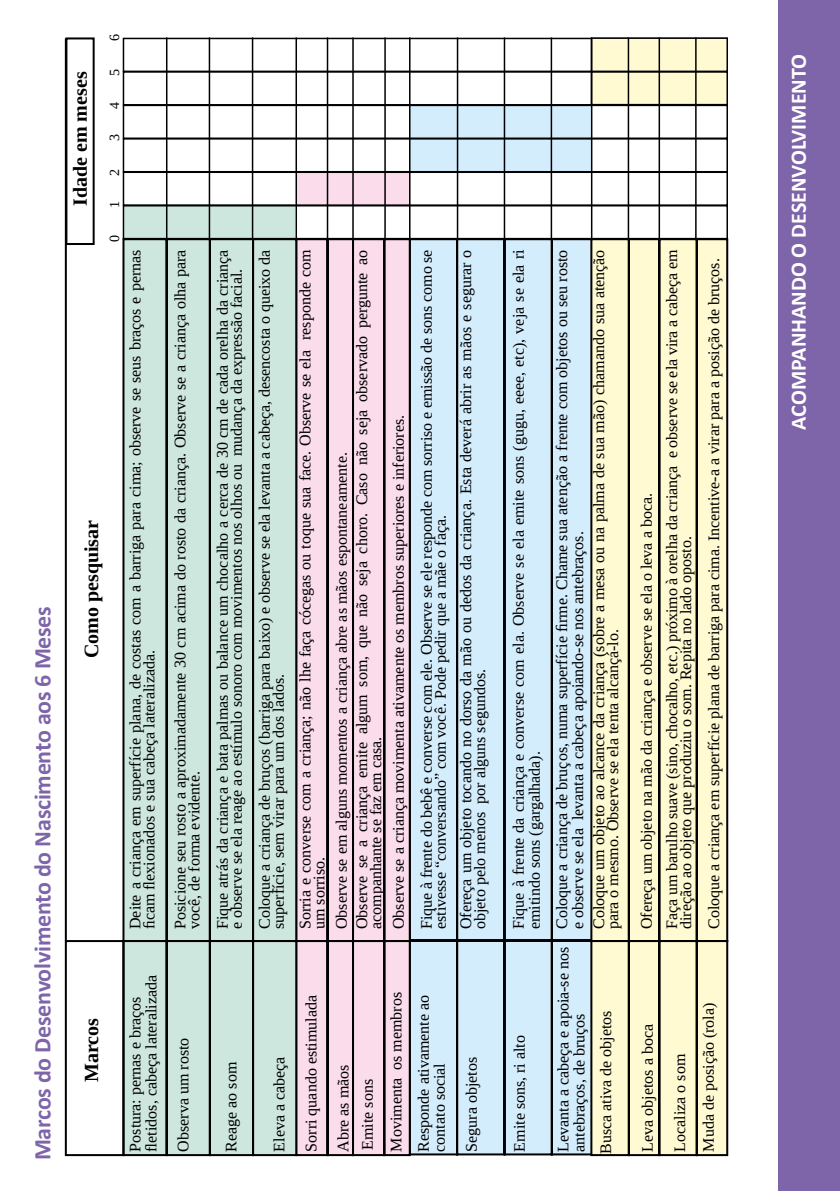
<style>
.page{position:relative;width:840px;height:1191px;background:#fff}
.page>*{position:absolute;margin:0;border:0;box-sizing:border-box;transform-origin:0 0}
.t1{font:700 24px "Calibri";letter-spacing:-.01em;color:#7e65aa}
.t2{font:700 22px "Calibri";color:#fff}
.t3{font:700 20px "Liberation Serif";color:#000}
.t4{font:16px/14px "Liberation Serif";color:#000}
.t5{font:14px "Liberation Serif";color:#000}
</style>
<div class="page">
<div style="left:777px;top:0;width:62px;height:1191px;background:#7e65aa"></div>
<div style="left:409px;top:105px;width:182px;height:67px;background:#d4edfc"></div>
<div style="left:297px;top:171px;width:111px;height:34px;background:#fadceb"></div>
<div style="left:124px;top:205px;width:171px;height:33px;background:#cee7de"></div>
<div style="left:411px;top:239px;width:178px;height:917px;background:#d4edfc"></div>
<svg style="left:589px;top:237px;width:139px;height:920px;background:#e8e4c0"></svg>
<svg style="left:298px;top:239px;width:113px;height:918px;background:#e3c7d5"></svg>
<svg style="left:121px;top:237px;width:177px;height:920px;background:#c0d7cf"></svg>
<div style="left:123px;top:205px;width:604px;height:34px;border:2px solid #000"></div>
<div style="left:123px;top:171px;width:604px;height:35px;border:2px solid #000"></div>
<div style="left:123px;top:138px;width:604px;height:34px;border:2px solid #000"></div>
<div style="left:123px;top:105px;width:604px;height:34px;border:2px solid #000"></div>
<div style="left:123px;top:71px;width:604px;height:35px;border:2px solid #000"></div>
<div style="left:123px;top:38px;width:604px;height:34px;border:2px solid #000"></div>
<div style="left:591px;top:72px;width:135px;height:33px;background:#fffad2"></div>
<div style="left:590px;top:71px;width:137px;height:34px;border:2px solid #000"></div>
<div style="left:591px;top:38px;width:135px;height:33px;background:#fffad2"></div>
<div style="left:590px;top:37px;width:137px;height:35px;border:2px solid #000"></div>
<hr style="left:590px;top:37px;width:2px;height:201px;background:#000">
<hr style="left:550px;top:37px;width:2px;height:201px;background:#000">
<hr style="left:503px;top:37px;width:2px;height:201px;background:#000">
<hr style="left:456px;top:37px;width:2px;height:201px;background:#000">
<hr style="left:409px;top:37px;width:1px;height:201px;background:#000">
<hr style="left:384px;top:37px;width:1px;height:201px;background:#000">
<hr style="left:352px;top:37px;width:1px;height:201px;background:#000">
<hr style="left:326px;top:37px;width:2px;height:201px;background:#000">
<hr style="left:295px;top:37px;width:2px;height:201px;background:#000">
<hr style="left:252px;top:37px;width:1px;height:201px;background:#000">
<hr style="left:208px;top:37px;width:2px;height:201px;background:#000">
<hr style="left:166px;top:37px;width:1px;height:201px;background:#000">
<hr style="left:627px;top:37px;width:1px;height:201px;background:#000">
<hr style="left:658px;top:37px;width:1px;height:201px;background:#000">
<hr style="left:694px;top:37px;width:2px;height:201px;background:#000">
<div style="left:65px;top:940px;width:59px;height:216px;border:2px solid #000"></div>
<hr style="left:65px;top:38px;width:2px;height:902px;background:#000">
<div style="left:65px;top:37px;width:30px;height:208px;border:2px solid #000"></div>
<h1 class="t1" style="left:26px;top:1160px;width:556px;rotate:-90deg">Marcos do Desenvolvimento do Nascimento aos 6 Meses</h1>
<p class="t5" style="left:105px;top:41px;width:8px;rotate:-90deg">6</p>
<p class="t3" style="left:67px;top:206px;width:136px;rotate:-90deg">Idade em meses</p>
<p class="t5" style="left:105px;top:76px;width:8px;rotate:-90deg">5</p>
<p class="t5" style="left:105px;top:109px;width:8px;rotate:-90deg">4</p>
<p class="t5" style="left:105px;top:141px;width:8px;rotate:-90deg">3</p>
<p class="t5" style="left:105px;top:176px;width:8px;rotate:-90deg">2</p>
<p class="t5" style="left:105px;top:208px;width:8px;rotate:-90deg">1</p>
<p class="t5" style="left:105px;top:242px;width:8px;rotate:-90deg">0</p>
<p class="t3" style="left:78px;top:658px;width:140px;rotate:-90deg">Como pesquisar</p>
<p class="t3" style="left:78px;top:1082px;width:66px;rotate:-90deg">Marcos</p>
<p class="t4" style="left:128px;top:929px;width:681px;rotate:-90deg">Deite a criança em superfície plana, de costas com a barriga para cima; observe se seus braços e pernas ficam flexionados e sua cabeça lateralizada.</p>
<p class="t4" style="left:173px;top:929px;width:681px;rotate:-90deg">Posicione seu rosto a aproximadamente 30 cm acima do rosto da criança. Observe se a criança olha para você, de forma evidente.</p>
<p class="t4" style="left:215px;top:929px;width:681px;rotate:-90deg">Fique atrás da criança e bata palmas ou balance um chocalho a cerca de 30 cm de cada orelha da criança e observe se ela reage ao estímulo sonoro com movimentos nos olhos ou mudança da expressão facial.</p>
<p class="t4" style="left:257px;top:929px;width:681px;rotate:-90deg">Coloque a criança de bruços (barriga para baixo) e observe se ela levanta a cabeça, desencosta o queixo da superfície, sem virar para um dos lados.</p>
<p class="t4" style="left:298px;top:929px;width:681px;rotate:-90deg">Sorria e converse com a criança; não lhe faça cócegas ou toque sua face. Observe se ela responde com um sorriso.</p>
<p class="t4" style="left:331px;top:929px;width:681px;line-height:20.2px;rotate:-90deg">Observe se em alguns momentos a criança abre as mãos espontaneamente.<br>Observe se a criança emite algum som, que não seja choro. Caso não seja observado pergunte ao</p>
<p class="t4" style="left:364px;top:929px;width:516px;line-height:22.6px;rotate:-90deg">acompanhante se faz em casa.<br>Observe se a criança movimenta ativamente os membros superiores e inferiores.</p>
<p class="t4" style="left:419px;top:929px;width:681px;rotate:-90deg">Fique à frente do bebê e converse com ele. Observe se ele responde com sorriso e emissão de sons como se estivesse “conversando” com você. Pode pedir que a mãe o faça.</p>
<p class="t4" style="left:458px;top:929px;width:681px;rotate:-90deg">Ofereça um objeto tocando no dorso da mão ou dedos da criança. Esta deverá abrir as mãos e segurar o objeto pelo menos por alguns segundos.</p>
<p class="t4" style="left:510px;top:929px;width:681px;line-height:16px;rotate:-90deg">Fique à frente da criança e converse com ela. Observe se ela emite sons (gugu, eeee, etc), veja se ela ri emitindo sons (gargalhada).</p>
<p class="t4" style="left:553px;top:929px;width:681px;line-height:16px;rotate:-90deg">Coloque a criança de bruços, numa superfície firme. Chame sua atenção a frente com objetos ou seu rosto e observe se ela levanta a cabeça apoiando-se nos antebraços.</p>
<p class="t4" style="left:591px;top:929px;width:681px;rotate:-90deg">Coloque um objeto ao alcance da criança (sobre a mesa ou na palma de sua mão) chamando sua atenção para o mesmo. Observe se ela tenta alcançá-lo.</p>
<p class="t4" style="left:633px;top:929px;width:681px;line-height:25.4px;rotate:-90deg">Ofereça um objeto na mão da criança e observe se ela o leva a boca.<br>Faça um barulho suave (sino, chocalho, etc.) próximo à orelha da criança e observe se ela vira a cabeça em</p>
<p class="t4" style="left:671px;top:929px;width:672px;line-height:28px;rotate:-90deg">direção ao objeto que produziu o som. Repita no lado oposto.<br>Coloque a criança em superfície plana de barriga para cima. Incentive-a a virar para a posição de bruços.</p>
<p class="t4" style="left:127px;top:1151px;width:178px;line-height:16px;rotate:-90deg">Postura: pernas e braços fletidos, cabeça lateralizada</p>
<p class="t4" style="left:176px;top:1151px;width:115px;rotate:-90deg">Observa um rosto</p>
<p class="t4" style="left:224px;top:1151px;width:91px;rotate:-90deg">Reage ao som</p>
<p class="t4" style="left:263px;top:1151px;width:158px;line-height:32px;rotate:-90deg">Eleva a cabeça<br>Sorri quando estimulada<br>Abre as mãos</p>
<p class="t4" style="left:353px;top:1151px;width:161px;line-height:28px;rotate:-90deg">Emite sons<br>Movimenta os membros<br>Responde ativamente ao</p>
<p class="t4" style="left:423px;top:1151px;width:96px;line-height:32px;rotate:-90deg">contato social<br>Segura objetos</p>
<p class="t4" style="left:512px;top:1151px;width:118px;rotate:-90deg">Emite sons, ri alto</p>
<p class="t4" style="left:554px;top:1151px;width:206px;line-height:16px;rotate:-90deg">Levanta a cabeça e apoia-se nos antebraços, de bruços</p>
<p class="t4" style="left:598px;top:1154px;width:145px;rotate:-90deg">Busca ativa de objetos</p>
<p class="t4" style="left:631px;top:1151px;width:129px;line-height:32px;rotate:-90deg">Leva objetos a boca<br>Localiza o som</p>
<p class="t4" style="left:701px;top:1151px;width:150px;rotate:-90deg">Muda de posição (rola)</p>
<h2 class="t2" style="left:782px;top:430px;width:377px;rotate:-90deg">ACOMPANHANDO O DESENVOLVIMENTO</h2>
</div>
